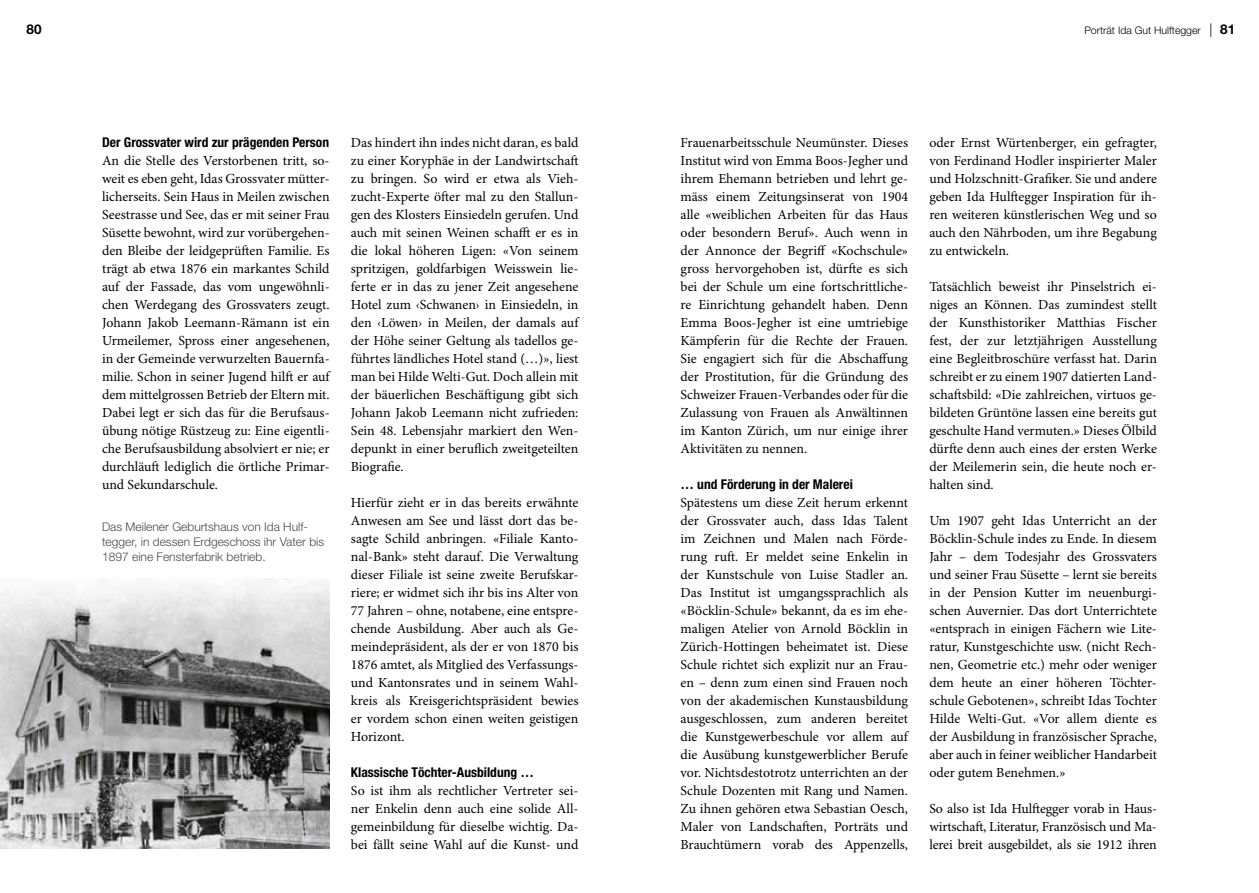
<style>
.page{position:relative;width:1259px;height:893px;background:#fff}
.page>*{position:absolute;margin:0;border:0;box-sizing:border-box;transform-origin:0 0}
.t1{font:13.8px/18px "Minion Pro";color:#000;text-align:justify}
.t2{font:700 condensed 13.5px "Helvetica Neue";color:#000}
.t3{font:700 13.5px "Helvetica Neue";color:#000}
.t4{font:300 12px/15px "Helvetica Neue";color:#4a4a49}
.t5{font:300 10.5px "Helvetica Neue";color:#000}
.s1{font-size:13.5px}
.s2{font-weight:700;font-size:13.5px}
</style>
<div class="page">
<img style="left:0;top:579px;width:330px;height:270px">
<p class="t3" style="left:27px;top:21px;width:17px">80</p>
<p class="t5" style="left:1084px;top:24px;width:152px">Porträt Ida Gut Hulftegger <span class="s1">|</span> <span class="s2">81</span></p>
<p class="t2" style="left:102px;top:134px;width:229px">Der Grossvater wird zur prägenden Person</p>
<p class="t1" style="left:102px;top:152px;width:229px">An die Stelle des Verstorbenen tritt, so&shy;weit es eben geht, Idas Grossvater mütter&shy;licherseits. Sein Haus in Meilen zwischen Seestrasse und See, das er mit seiner Frau Süsette bewohnt, wird zur vorübergehen&shy;den Bleibe der leidgeprüften Familie. Es trägt ab etwa 1876 ein markantes Schild auf der Fassade, das vom ungewöhnli&shy;chen Werdegang des Grossvaters zeugt.<br>Johann Jakob Leemann-Rämann ist ein Urmeilemer, Spross einer angesehenen, in der Gemeinde verwurzelten Bauernfa&shy;milie. Schon in seiner Jugend hilft er auf dem mittelgrossen Betrieb der Eltern mit.<br>Dabei legt er sich das für die Berufsaus&shy;übung nötige Rüstzeug zu: Eine eigentli&shy;che Berufsausbildung absolviert er nie; er durchläuft lediglich die örtliche Primar&shy;und Sekundarschule.</p>
<p class="t4" style="left:102px;top:519px;width:224px">Das Meilener Geburtshaus von Ida Hulf&shy;tegger, in dessen Erdgeschoss ihr Vater bis<br>1897 eine Fensterfabrik betrieb.</p>
<p class="t1" style="left:351px;top:134px;width:229px">Das hindert ihn indes nicht daran, es bald zu einer Koryphäe in der Landwirtschaft zu bringen. So wird er etwa als Vieh&shy;zucht-Experte öfter mal zu den Stallun&shy;gen des Klosters Einsiedeln gerufen. Und auch mit seinen Weinen schafft er es in die lokal höheren Ligen: «Von seinem spritzigen, goldfarbigen Weisswein lie&shy;ferte er in das zu jener Zeit angesehene Hotel zum ‹Schwanen› in Einsiedeln, in den ‹Löwen› in Meilen, der damals auf der Höhe seiner Geltung als tadellos ge&shy;führtes ländliches Hotel stand (…)», liest man bei Hilde Welti-Gut. Doch allein mit der bäuerlichen Beschäftigung gibt sich Johann Jakob Leemann nicht zufrieden:<br>Sein 48. Lebensjahr markiert den Wen&shy;depunkt in einer beruflich zweitgeteilten Biografie.</p>
<p class="t1" style="left:351px;top:494px;width:229px">Hierfür zieht er in das bereits erwähnte Anwesen am See und lässt dort das be&shy;sagte Schild anbringen. «Filiale Kanto&shy;nal-Bank» steht darauf. Die Verwaltung dieser Filiale ist seine zweite Berufskar&shy;riere; er widmet sich ihr bis ins Alter von 77 Jahren – ohne, notabene, eine entspre&shy;chende Ausbildung. Aber auch als Ge&shy;meindepräsident, als der er von 1870 bis 1876 amtet, als Mitglied des Verfassungs&shy;und Kantonsrates und in seinem Wahl&shy;kreis als Kreisgerichtspräsident bewies er vordem schon einen weiten geistigen Horizont.</p>
<p class="t2" style="left:351px;top:764px;width:185px">Klassische Töchter-Ausbildung …</p>
<p class="t1" style="left:351px;top:782px;width:229px">So ist ihm als rechtlicher Vertreter sei&shy;ner Enkelin denn auch eine solide All&shy;gemeinbildung für dieselbe wichtig. Da&shy;bei fällt seine Wahl auf die Kunst- und</p>
<p class="t1" style="left:680px;top:134px;width:229px">Frauenarbeitsschule Neumünster. Dieses Institut wird von Emma Boos-Jegher und ihrem Ehemann betrieben und lehrt ge&shy;mäss einem Zeitungsinserat von 1904 alle «weiblichen Arbeiten für das Haus oder besondern Beruf». Auch wenn in der Annonce der Begriff «Kochschule» gross hervorgehoben ist, dürfte es sich bei der Schule um eine fortschrittliche&shy;re Einrichtung gehandelt haben. Denn Emma Boos-Jegher ist eine umtriebige Kämpferin für die Rechte der Frauen.<br>Sie engagiert sich für die Abschaffung der Prostitution, für die Gründung des Schweizer Frauen-Verbandes oder für die Zulassung von Frauen als Anwältinnen im Kanton Zürich, um nur einige ihrer Aktivitäten zu nennen.</p>
<p class="t2" style="left:680px;top:476px;width:174px">… und Förderung in der Malerei</p>
<p class="t1" style="left:680px;top:494px;width:229px">Spätestens um diese Zeit herum erkennt der Grossvater auch, dass Idas Talent im Zeichnen und Malen nach Förde&shy;rung ruft. Er meldet seine Enkelin in der Kunstschule von Luise Stadler an.<br>Das Institut ist umgangssprachlich als «Böcklin-Schule» bekannt, da es im ehe&shy;maligen Atelier von Arnold Böcklin in Zürich-Hottingen beheimatet ist. Diese Schule richtet sich explizit nur an Frau&shy;en – denn zum einen sind Frauen noch von der akademischen Kunstausbildung ausgeschlossen, zum anderen bereitet die Kunstgewerbeschule vor allem auf die Ausübung kunstgewerblicher Berufe vor. Nichtsdestotrotz unterrichten an der Schule Dozenten mit Rang und Namen.<br>Zu ihnen gehören etwa Sebastian Oesch, Maler von Landschaften, Porträts und Brauchtümern vorab des Appenzells,</p>
<p class="t1" style="left:929px;top:134px;width:229px">oder Ernst Würtenberger, ein gefragter, von Ferdinand Hodler inspirierter Maler und Holzschnitt-Grafiker. Sie und andere geben Ida Hulftegger Inspiration für ih&shy;ren weiteren künstlerischen Weg und so auch den Nährboden, um ihre Begabung zu entwickeln.</p>
<p class="t1" style="left:929px;top:278px;width:229px">Tatsächlich beweist ihr Pinselstrich ei&shy;niges an Können. Das zumindest stellt der Kunsthistoriker Matthias Fischer fest, der zur letztjährigen Ausstellung eine Begleitbroschüre verfasst hat. Darin schreibt er zu einem 1907 datierten Land&shy;schaftsbild: «Die zahlreichen, virtuos ge&shy;bildeten Grüntöne lassen eine bereits gut geschulte Hand vermuten.» Dieses Ölbild dürfte denn auch eines der ersten Werke der Meilemerin sein, die heute noch er&shy;halten sind.</p>
<p class="t1" style="left:929px;top:512px;width:229px">Um 1907 geht Idas Unterricht an der Böcklin-Schule indes zu Ende. In diesem Jahr – dem Todesjahr des Grossvaters und seiner Frau Süsette – lernt sie bereits in der Pension Kutter im neuenburgi&shy;schen Auvernier. Das dort Unterrichtete «entsprach in einigen Fächern wie Lite&shy;ratur, Kunstgeschichte usw. (nicht Rech&shy;nen, Geometrie etc.) mehr oder weniger dem heute an einer höheren Töchter&shy;schule Gebotenen», schreibt Idas Tochter Hilde Welti-Gut. «Vor allem diente es der Ausbildung in französischer Sprache, aber auch in feiner weiblicher Handarbeit oder gutem Benehmen.»</p>
<p class="t1" style="left:929px;top:800px;width:229px">So also ist Ida Hulftegger vorab in Haus&shy;wirtschaft, Literatur, Französisch und Ma&shy;lerei breit ausgebildet, als sie 1912 ihren</p>
</div>
